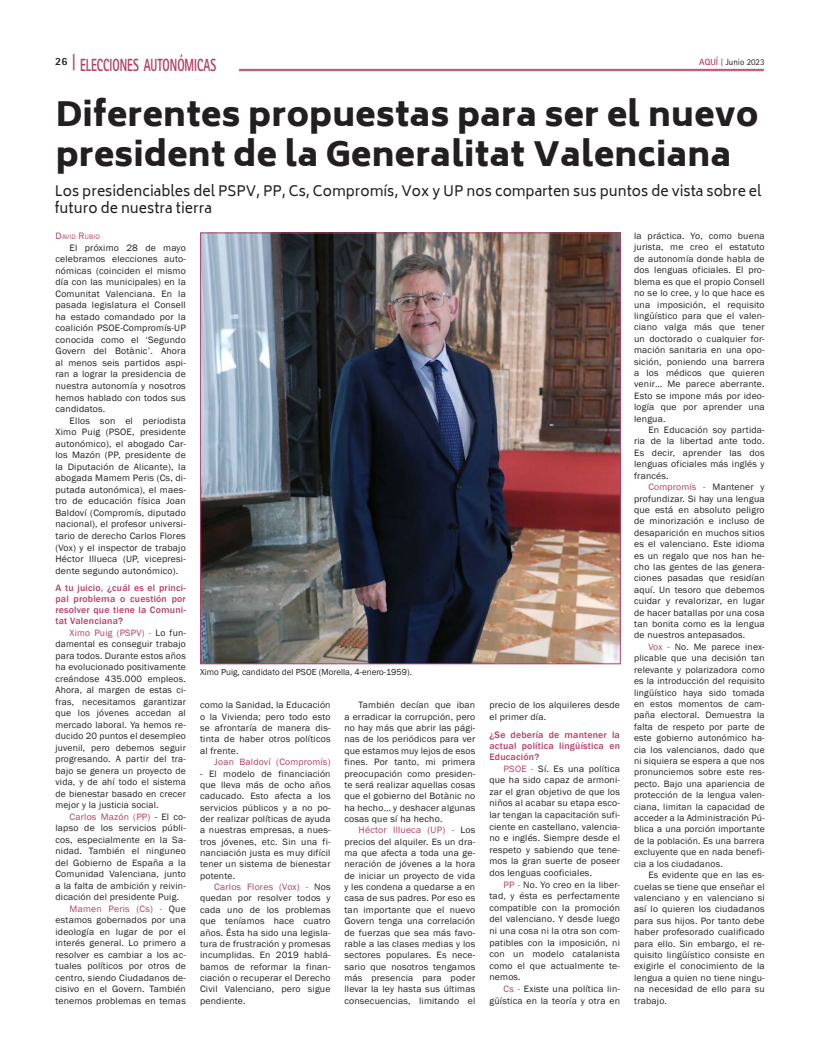
<style>
.page{position:relative;width:820px;height:1049px;background:#fff}
.page>*{position:absolute;margin:0;border:0;box-sizing:border-box;transform-origin:0 0}
.t1{font:900 33px/39.6px "Biryani";letter-spacing:.01em;color:#231f20}
.t2{font:800 17.6px "Rotis Sans Serif Std";color:#b23f6a;scale:.64 1}
.t3{font:14px/16.8px "Biryani";color:#231f20}
.t4{font:800 11px "Rotis Sans Serif Std";color:#231f20}
.t5{font:9.5px/11.4px "Franklin Gothic";letter-spacing:.02em;color:#231f20;text-align:justify}
.t6{font:500 9.5px/11.1px "Franklin Gothic";letter-spacing:.02em;color:#b23f6a;text-align:justify}
.t7{font:9.5px "Franklin Gothic";letter-spacing:.02em;color:#b23f6a}
.t8{font:9px "Franklin Gothic";color:#231f20}
.t9{font:9px "Rotis Sans Serif Std";color:#231f20}
.t10{font:6.7px "Franklin Gothic";letter-spacing:.03em;color:#b23f6a}
.s1{font-size:18.2px}
.s2{font-weight:700;color:#b23f6a}
.s3{font-family:"Rotis Serif Std";font-weight:700;color:#b23f6a}
.s4{font-size:9.5px}
.s5{color:#b23f6a}
.s6{color:#231f20}
</style>
<div class="page">
<hr style="left:239px;top:69px;width:524px;height:1px;background:#b23f6a">
<hr style="left:239px;top:71px;width:524px;height:1px;background:#b23f6a">
<img style="left:202px;top:234px;width:416px;height:428px">
<h2 class="t2" style="left:72px;top:54px;width:227px"><span class="s1">|</span> ELECCIONES AUTONÓMICAS</h2>
<p class="t4" style="left:55px;top:54px;width:14px">26</p>
<p class="t9" style="left:699px;top:57px;width:67px"><span class="s2">AQUÍ</span> <span class="s3">|</span> Junio 2023</p>
<h1 class="t1" style="left:56px;top:95px;width:704px">Diferentes propuestas para ser el nuevo president de la Generalitat Valenciana</h1>
<h3 class="t3" style="left:55px;top:183px;width:708px">Los presidenciables del PSPV, PP, Cs, Compromís, Vox y UP nos comparten sus puntos de vista sobre el futuro de nuestra tierra</h3>
<p class="t10" style="left:55px;top:233px;width:46px"><span class="s4">D</span>AVID <span class="s4">R</span>UBIO</p>
<p class="t5" style="left:55px;top:242px;width:132px;text-indent:14px">El próximo 28 de mayo celebramos elecciones auto&shy;nómicas (coinciden el mismo día con las municipales) en la Comunitat Valenciana. En la pasada legislatura el Consell ha estado comandado por la coalición PSOE-Compromís-UP conocida como el ‘Segundo Govern del Botànic’. Ahora al menos seis partidos aspi&shy;ran a lograr la presidencia de nuestra autonomía y nosotros hemos hablado con todos sus candidatos.</p>
<p class="t5" style="left:55px;top:415px;width:132px;text-indent:14px">Ellos son el periodista Ximo Puig (PSOE, presidente autonómico), el abogado Car&shy;los Mazón (PP, presidente de la Diputación de Alicante), la abogada Mamem Peris (Cs, di&shy;putada autonómica), el maes&shy;tro de educación física Joan Baldoví (Compromís, diputado nacional), el profesor universi&shy;tario de derecho Carlos Flores (Vox) y el inspector de trabajo Héctor Illueca (UP, vicepresi&shy;dente segundo autonómico).</p>
<p class="t6" style="left:55px;top:582px;width:132px">A tu juicio, ¿cuál es el princi&shy;pal problema o cuestión por resolver que tiene la Comuni&shy;tat Valenciana?</p>
<p class="t5" style="left:55px;top:627px;width:132px;text-indent:14px"><span class="s5">Ximo Puig (PSPV) -</span> Lo fun&shy;damental es conseguir trabajo para todos. Durante estos años ha evolucionado positivamente creándose 435.000 empleos.<br>Ahora, al margen de estas ci&shy;fras, necesitamos garantizar que los jóvenes accedan al mercado laboral. Ya hemos re&shy;ducido 20 puntos el desempleo juvenil, pero debemos seguir progresando. A partir del tra&shy;bajo se genera un proyecto de vida, y de ahí todo el sistema de bienestar basado en crecer mejor y la justicia social.</p>
<p class="t7" style="left:70px;top:811px;width:118px">Carlos Mazón (PP) <span class="s6">- El co-</span></p>
<p class="t5" style="left:55px;top:822px;width:132px">lapso de los servicios públi-</p>
<p class="t5" style="left:55px;top:834px;width:132px">cos, especialmente en la Sa-</p>
<p class="t5" style="left:55px;top:845px;width:132px">nidad. También el ninguneo</p>
<p class="t5" style="left:55px;top:857px;width:132px">del Gobierno de España a la</p>
<p class="t5" style="left:55px;top:868px;width:132px">Comunidad Valenciana, junto</p>
<p class="t5" style="left:55px;top:880px;width:132px">a la falta de ambición y reivin-</p>
<p class="t5" style="left:55px;top:891px;width:125px">dicación del presidente Puig.</p>
<p class="t7" style="left:70px;top:903px;width:118px">Mamen Peris (Cs) - <span class="s6">Que</span></p>
<p class="t5" style="left:55px;top:914px;width:132px">estamos gobernados por una</p>
<p class="t5" style="left:55px;top:926px;width:132px">ideología en lugar de por el</p>
<p class="t5" style="left:55px;top:937px;width:132px">interés general. Lo primero a</p>
<p class="t5" style="left:55px;top:949px;width:132px">resolver es cambiar a los ac-</p>
<p class="t5" style="left:55px;top:960px;width:132px">tuales políticos por otros de</p>
<p class="t5" style="left:55px;top:972px;width:132px">centro, siendo Ciudadanos de-</p>
<p class="t5" style="left:55px;top:983px;width:132px">cisivo en el Govern. También</p>
<p class="t5" style="left:55px;top:995px;width:132px">tenemos problemas en temas</p>
<p class="t8" style="left:200px;top:666px;width:213px">Ximo Puig, candidato del PSOE (Morella, 4-enero-1959).</p>
<p class="t5" style="left:200px;top:700px;width:132px">como la Sanidad, la Educación o la Vivienda; pero todo esto se afrontaría de manera dis&shy;tinta de haber otros políticos al frente.</p>
<p class="t7" style="left:214px;top:756px;width:118px">Joan Baldoví (Compromís)</p>
<p class="t5" style="left:200px;top:768px;width:132px">- El modelo de financiación que lleva más de ocho años caducado. Esto afecta a los servicios públicos y a no po&shy;der realizar políticas de ayuda a nuestras empresas, a nues&shy;tros jóvenes, etc. Sin una fi&shy;nanciación justa es muy difícil tener un sistema de bienestar potente.</p>
<p class="t5" style="left:200px;top:881px;width:132px;text-indent:14px"><span class="s5">Carlos Flores (Vox) -</span> Nos quedan por resolver todos y cada uno de los problemas que teníamos hace cuatro años. Ésta ha sido una legisla&shy;tura de frustración y promesas incumplidas. En 2019 hablá&shy;bamos de reformar la finan&shy;ciación o recuperar el Derecho Civil Valenciano, pero sigue pendiente.</p>
<p class="t5" style="left:344px;top:700px;width:132px;text-indent:14px">También decían que iban a erradicar la corrupción, pero no hay más que abrir las pági&shy;nas de los periódicos para ver que estamos muy lejos de esos fines. Por tanto, mi primera preocupación como presiden&shy;te será realizar aquellas cosas que el gobierno del Botànic no ha hecho… y deshacer algunas cosas que sí ha hecho.</p>
<p class="t5" style="left:344px;top:825px;width:132px;text-indent:14px"><span class="s5">Héctor Illueca (UP) -</span> Los precios del alquiler. Es un dra&shy;ma que afecta a toda una ge&shy;neración de jóvenes a la hora de iniciar un proyecto de vida y les condena a quedarse a en casa de sus padres. Por eso es tan importante que el nuevo Govern tenga una correlación de fuerzas que sea más favo&shy;rable a las clases medias y los sectores populares. Es nece&shy;sario que nosotros tengamos más presencia para poder llevar la ley hasta sus últimas consecuencias, limitando el</p>
<p class="t5" style="left:489px;top:700px;width:132px">precio de los alquileres desde el primer día.</p>
<p class="t6" style="left:489px;top:729px;width:132px">¿Se debería de mantener la actual política lingüística en Educación?</p>
<p class="t5" style="left:489px;top:763px;width:132px;text-indent:14px"><span class="s5">PSOE -</span> Sí. Es una política que ha sido capaz de armoni&shy;zar el gran objetivo de que los niños al acabar su etapa esco&shy;lar tengan la capacitación sufi&shy;ciente en castellano, valencia&shy;no e inglés. Siempre desde el respeto y sabiendo que tene&shy;mos la gran suerte de poseer dos lenguas cooficiales.</p>
<p class="t5" style="left:489px;top:879px;width:132px;text-indent:14px"><span class="s5">PP -</span> No. Yo creo en la liber&shy;tad, y ésta es perfectamente compatible con la promoción del valenciano. Y desde luego ni una cosa ni la otra son com&shy;patibles con la imposición, ni con un modelo catalanista como el que actualmente te&shy;nemos.</p>
<p class="t5" style="left:489px;top:983px;width:132px;text-align:right"><span class="s5">Cs -</span> Existe una política lin&shy;güística en la teoría y otra en</p>
<p class="t5" style="left:634px;top:230px;width:132px">la práctica. Yo, como buena jurista, me creo el estatuto de autonomía donde habla de dos lenguas oficiales. El pro&shy;blema es que el propio Consell no se lo cree, y lo que hace es una imposición, el requisito lingüístico para que el valen&shy;ciano valga más que tener un doctorado o cualquier for&shy;mación sanitaria en una opo&shy;sición, poniendo una barrera a los médicos que quieren venir… Me parece aberrante.<br>Esto se impone más por ideo&shy;logía que por aprender una lengua.</p>
<p class="t5" style="left:634px;top:424px;width:132px;text-indent:14px">En Educación soy partida&shy;ria de la libertad ante todo.<br>Es decir, aprender las dos lenguas oficiales más inglés y francés.</p>
<p class="t5" style="left:634px;top:481px;width:132px;text-indent:14px"><span class="s5">Compromís -</span> Mantener y profundizar. Si hay una lengua que está en absoluto peligro de minorización e incluso de desaparición en muchos sitios es el valenciano. Este idioma es un regalo que nos han he&shy;cho las gentes de las genera&shy;ciones pasadas que residían aquí. Un tesoro que debemos cuidar y revalorizar, en lugar de hacer batallas por una cosa tan bonita como es la lengua de nuestros antepasados.</p>
<p class="t5" style="left:634px;top:641px;width:132px;text-indent:14px"><span class="s5">Vox -</span> No. Me parece inex&shy;plicable que una decisión tan relevante y polarizadora como es la introducción del requisito lingüístico haya sido tomada en estos momentos de cam&shy;paña electoral. Demuestra la falta de respeto por parte de este gobierno autonómico ha&shy;cia los valencianos, dado que ni siquiera se espera a que nos pronunciemos sobre este res&shy;pecto. Bajo una apariencia de protección de la lengua valen&shy;ciana, limitan la capacidad de acceder a la Administración Pú&shy;blica a una porción importante de la población. Es una barrera excluyente que en nada benefi&shy;cia a los ciudadanos.</p>
<p class="t5" style="left:634px;top:869px;width:132px;text-indent:14px">Es evidente que en las es&shy;cuelas se tiene que enseñar el valenciano y en valenciano si así lo quieren los ciudadanos para sus hijos. Por tanto debe haber profesorado cualificado para ello. Sin embargo, el re&shy;quisito lingüístico consiste en exigirle el conocimiento de la lengua a quien no tiene ningu&shy;na necesidad de ello para su trabajo.</p>
</div>
